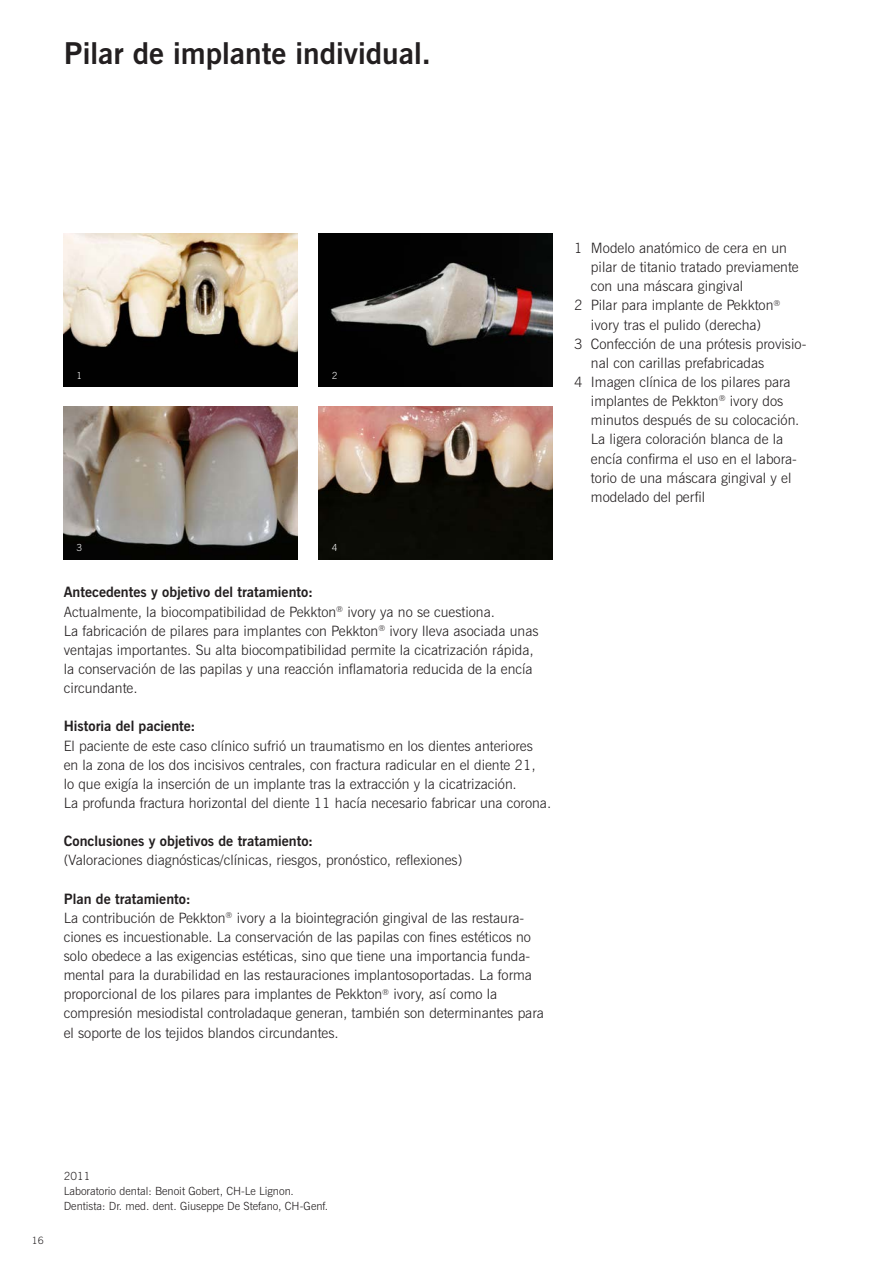
<style>
.page{position:relative;width:893px;height:1263px;background:#fff}
.page>*{position:absolute;margin:0;border:0;box-sizing:border-box;transform-origin:0 0}
.t1{font:700 30px "News Gothic BT";color:#231f20}
.t2{font:300 14.25px/19.2px "News Gothic BT";color:#231f20}
.t3{font:700 14.25px "News Gothic BT";color:#231f20}
.t4{font:300 11.25px/14.9px "News Gothic BT";color:#231f20}
.t5{font:300 10.2px "News Gothic BT";color:#231f20}
.t6{font:300 9.75px "News Gothic BT";color:#fff}
.s1{font-weight:700}
</style>
<div class="page">
<img style="left:64px;top:234px;width:234px;height:153px">
<img style="left:319px;top:234px;width:234px;height:153px">
<img style="left:64px;top:406px;width:234px;height:153px">
<img style="left:319px;top:406px;width:234px;height:153px">
<h1 class="t1" style="left:64px;top:35px;width:368px">Pilar de implante individual.</h1>
<p class="t6" style="left:77px;top:369px;width:7px">1</p>
<p class="t6" style="left:77px;top:541px;width:7px">3</p>
<p class="t6" style="left:332px;top:369px;width:7px">2</p>
<p class="t6" style="left:332px;top:541px;width:7px">4</p>
<p class="t2" style="left:64px;top:583px;width:476px"><span class="s1">Antecedentes y objetivo del tratamiento:<br></span>Actualmente, la biocompatibilidad de Pekkton<sup>®</sup> ivory ya no se cuestiona.<br>La -fabricación de pilares para implantes con Pekkton<sup>®</sup> ivory lleva asociada unas ventajas importantes. Su alta biocompatibilidad permite la cicatrización rápida, la conservación de las papilas y una reacción inflamatoria reducida de la encía circundante.</p>
<p class="t3" style="left:64px;top:718px;width:133px">Historia del paciente:</p>
<p class="t2" style="left:64px;top:736px;width:489px">El paciente de este caso clínico sufrió un traumatismo en los dientes anteriores<br>en la zona de los dos incisivos centrales, con fractura radicular en el diente 21,<br>lo que exigía la inserción de un implante tras la extracción y la cicatrización.<br>La -profunda fractura horizontal del diente 11 hacía necesario fabricar una corona.</p>
<p class="t3" style="left:64px;top:832px;width:251px">Conclusiones y objetivos de tratamiento:</p>
<p class="t2" style="left:64px;top:851px;width:400px">(Valoraciones diagnósticas/clínicas, riesgos, pronóstico, reflexiones)</p>
<p class="t2" style="left:64px;top:889px;width:482px"><span class="s1">Plan de tratamiento:<br></span>La contribución de Pekkton<sup>®</sup> ivory a la biointegración gingival de las restaura&shy;ciones es incuestionable. La conservación de las papilas con fines estéticos no solo obedece a las exigencias estéticas, sino que tiene una importancia funda&shy;mental para la durabilidad en las restauraciones implantosoportadas. La -forma proporcional de los pilares para implantes de Pekkton<sup>®</sup> ivory, así como la compresión mesiodistal controladaque generan, también son determinantes para el soporte de los tejidos blandos circundantes.</p>
<p class="t2" style="left:574px;top:238px;width:215px">1 Modelo anatómico de cera en un</p>
<p class="t2" style="left:591px;top:257px;width:209px">pilar de titanio tratado previamente</p>
<p class="t2" style="left:591px;top:277px;width:154px">con una máscara gingival</p>
<p class="t2" style="left:574px;top:296px;width:208px">2 Pilar para implante de Pekkton<sup>®</sup></p>
<p class="t2" style="left:591px;top:315px;width:172px">ivory tras el pulido (derecha)</p>
<p class="t2" style="left:574px;top:334px;width:234px">3 Confección de una prótesis provisio-</p>
<p class="t2" style="left:591px;top:353px;width:175px">nal con carillas prefabricadas</p>
<p class="t2" style="left:574px;top:372px;width:218px">4 Imagen clínica de los pilares para</p>
<p class="t2" style="left:591px;top:391px;width:194px">implantes de Pekkton<sup>®</sup> ivory dos</p>
<p class="t2" style="left:591px;top:410px;width:210px">minutos después de su colocación.</p>
<p class="t2" style="left:591px;top:430px;width:194px">La ligera coloración blanca de la</p>
<p class="t2" style="left:591px;top:449px;width:207px">encía confirma el uso en el labora-</p>
<p class="t2" style="left:591px;top:468px;width:202px">torio de una máscara gingival y el</p>
<p class="t2" style="left:591px;top:487px;width:116px">modelado del perfil</p>
<p class="t5" style="left:32px;top:1234px;width:14px">16</p>
<p class="t4" style="left:64px;top:1168px;width:266px">2011<br>Laboratorio dental: Benoit Gobert, CH-Le Lignon.<br>Dentista: Dr. med. dent. Giuseppe De Stefano, CH-Genf.</p>
</div>
